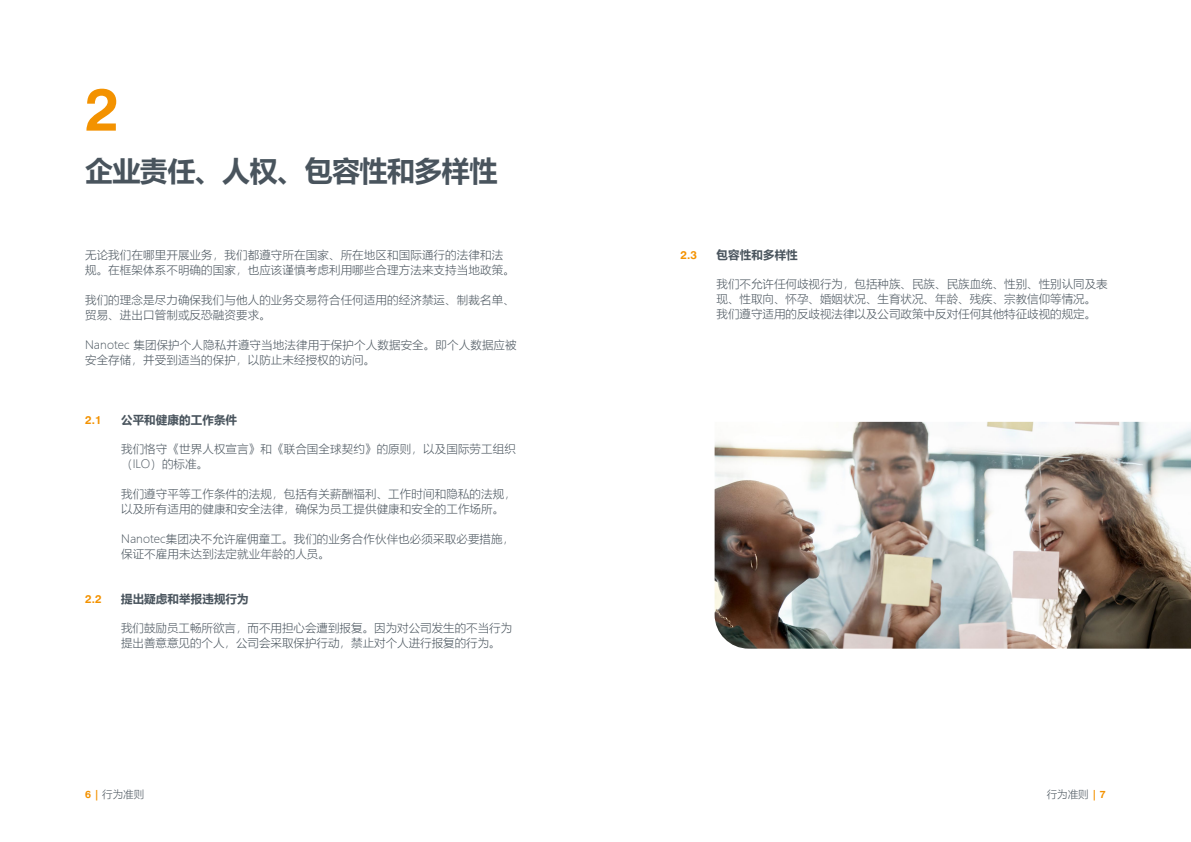
<style>
.page{position:relative;width:1191px;height:842px;background:#fff}
.page>*{position:absolute;margin:0;border:0;box-sizing:border-box;transform-origin:0 0}
.t1{font:700 60px "Swiss 721 BT";color:#f39200}
.t2{font:700 28px "Microsoft Ya Hei";letter-spacing:-.02em;color:#49545d}
.t3{font:300 11.5px/15px "Microsoft Ya Hei";letter-spacing:.01em;color:#49545d}
.t4{font:700 11.5px "Microsoft Ya Hei";letter-spacing:.01em;color:#49545d}
.t5{font:700 11.5px "Swiss 721 BT";color:#f39200}
.t6{font:300 10.5px "Microsoft Ya Hei";color:#49545d}
.s1{font-family:"Swiss 721 BT";font-weight:700;color:#f39200}
</style>
<div class="page">
<img style="left:714px;top:422px;width:477px;height:227px">
<h1 class="t1" style="left:85px;top:73px;width:36px">2</h1>
<h2 class="t2" style="left:85px;top:152px;width:414px">企业责任、人权、包容性和多样性</h2>
<p class="t3" style="left:85px;top:247px;width:431px">无论我们在哪里开展业务，我们都遵守所在国家、所在地区和国际通行的法律和法规。在框架体系不明确的国家，也应该谨慎考虑利用哪些合理方法来支持当地政策。</p>
<p class="t3" style="left:85px;top:292px;width:431px">我们的理念是尽力确保我们与他人的业务交易符合任何适用的经济禁运、制裁名单、贸易、进出口管制或反恐融资要求。</p>
<p class="t3" style="left:85px;top:337px;width:433px">Nanotec 集团保护个人隐私并遵守当地法律用于保护个人数据安全。即个人数据应被安全存储，并受到适当的保护，以防止未经授权的访问。</p>
<p class="t5" style="left:85px;top:413px;width:18px">2.1</p>
<p class="t4" style="left:121px;top:411px;width:118px">公平和健康的工作条件</p>
<p class="t3" style="left:121px;top:441px;width:396px">我们恪守《世界人权宣言》和《联合国全球契约》的原则，以及国际劳工组织（ILO）的标准。</p>
<p class="t3" style="left:121px;top:486px;width:396px">我们遵守平等工作条件的法规，包括有关薪酬福利、工作时间和隐私的法规，以及所有适用的健康和安全法律，确保为员工提供健康和安全的工作场所。</p>
<p class="t3" style="left:121px;top:531px;width:395px">Nanotec集团决不允许雇佣童工。我们的业务合作伙伴也必须采取必要措施，保证不雇用未达到法定就业年龄的人员。</p>
<p class="t5" style="left:85px;top:592px;width:18px">2.2</p>
<p class="t4" style="left:121px;top:591px;width:129px">提出疑虑和举报违规行为</p>
<p class="t3" style="left:121px;top:620px;width:392px">我们鼓励员工畅所欲言，而不用担心会遭到报复。因为对公司发生的不当行为提出善意意见的个人，公司会采取保护行动，禁止对个人进行报复的行为。</p>
<p class="t5" style="left:680px;top:248px;width:18px">2.3</p>
<p class="t4" style="left:716px;top:246px;width:83px">包容性和多样性</p>
<p class="t3" style="left:716px;top:276px;width:392px">我们不允许任何歧视行为，包括种族、民族、民族血统、性别、性别认同及表现、性取向、怀孕、婚姻状况、生育状况、年龄、残疾、宗教信仰等情况。我们遵守适用的反歧视法律以及公司政策中反对任何其他特征歧视的规定。</p>
<p class="t6" style="left:85px;top:787px;width:61px"><span class="s1">6 |</span> 行为准则</p>
<p class="t6" style="left:1046px;top:787px;width:61px">行为准则 <span class="s1">| 7</span></p>
</div>
